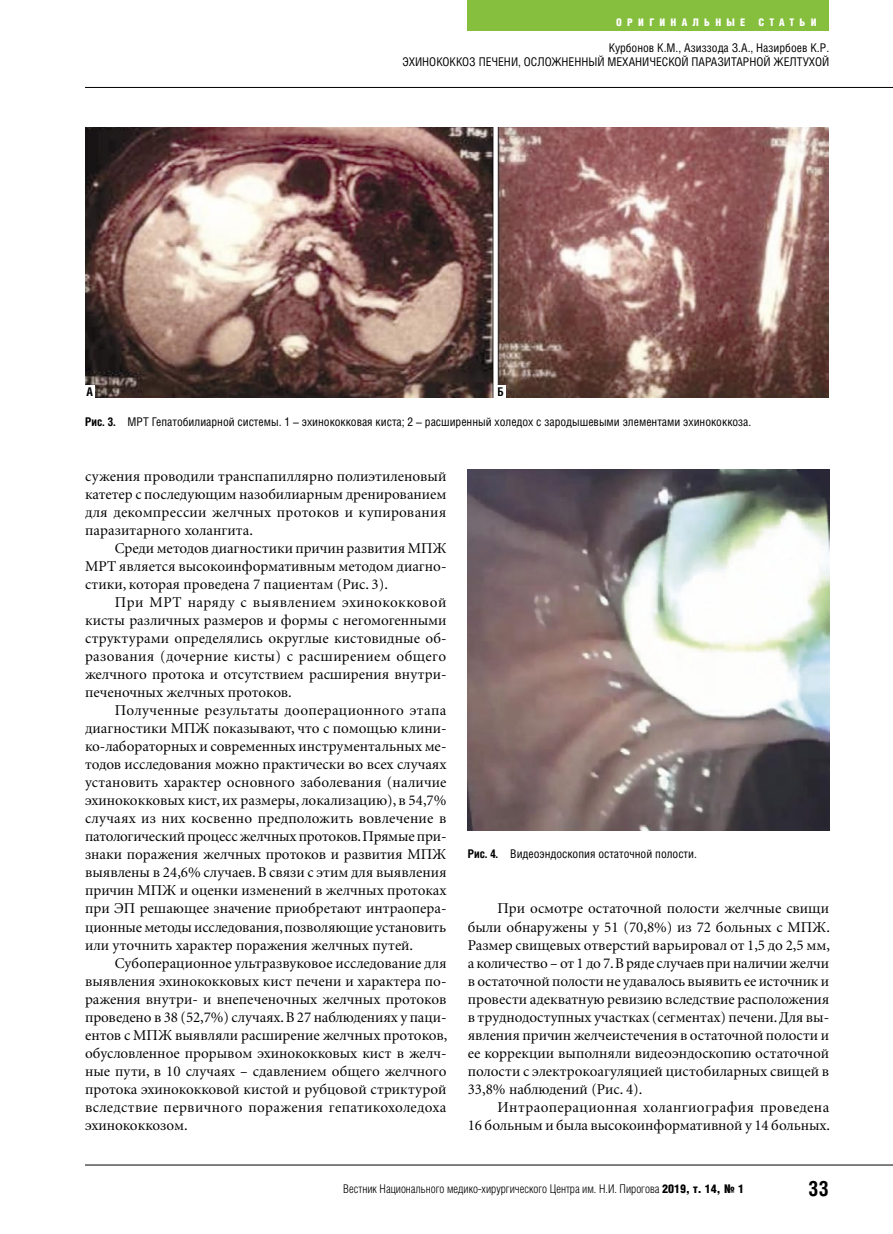
<style>
.page{position:relative;width:893px;height:1234px;background:#fff}
.page>*{position:absolute;margin:0;border:0;box-sizing:border-box;transform-origin:0 0}
.t1{font:700 21px "Helios Cond";color:#000}
.main_text{font:15px/18px "Minion Cyr";color:#000;text-align:justify}
.ris_name{font:12px/14.4px "Helios Cond";color:#000;text-align:right}
.t2{font:300 12px "Helios Cond";color:#000}
.t3{font:700 12px "Helios Cond";color:#000}
.t4{font:900 10.5px "Helios Cond";letter-spacing:.5em;color:#fff}
.s1{font-weight:700}
.s2{font-weight:900}
</style>
<div class="page">
<hr style="left:85px;top:1164px;width:808px;height:1px;background:#000">
<hr style="left:85px;top:87px;width:808px;height:1px;background:#000">
<div style="left:468px;top:0;width:361px;height:30px;background:#86be3d"></div>
<img style="left:85px;top:128px;width:744px;height:270px">
<img style="left:468px;top:470px;width:361px;height:360px">
<div style="left:85px;top:385px;width:10px;height:13px;background:#fff"></div>
<div style="left:495px;top:385px;width:11px;height:13px;background:#fff"></div>
<hr style="left:494px;top:123px;width:3px;height:278px;background:#fff">
<hr style="left:493px;top:120px;width:3px;height:283px;background:#fff">
<p class="t4" style="left:616px;top:16px;width:130px">ОРИГИНАЛЬНЫЕ</p>
<p class="t4" style="left:758px;top:16px;width:60px">СТАТЬИ</p>
<p class="ris_name" style="left:402px;top:40px;width:428px">Курбонов К.М., Азиззода З.А., Назирбоев К.Р.<br>ЭХИНОКОККОЗ ПЕЧЕНИ, ОСЛОЖНЕННЫЙ МЕХАНИЧЕСКОЙ ПАРАЗИТАРНОЙ ЖЕЛТУХОЙ</p>
<p class="t3" style="left:87px;top:385px;width:8px">А</p>
<p class="t3" style="left:498px;top:385px;width:8px">Б</p>
<p class="ris_name" style="left:85px;top:414px;width:668px"><span class="s1">Рис. 3.</span> МРТ Гепатобилиарной системы. 1 – эхинококковая киста; 2 – расширенный холедох с зародышевыми элементами эхинококкоза.</p>
<p class="main_text" style="left:85px;top:467px;width:363px">сужения проводили транспапиллярно полиэтиленовый катетер с последующим назобилиарным дренированием для декомпрессии желчных протоков и купирования паразитарного холангита.</p>
<p class="main_text" style="left:85px;top:539px;width:363px;text-indent:30px">Среди методов диагностики причин развития МПЖ МРТ является высокоинформативным методом диагно&shy;стики, которая проведена 7 пациентам (Рис. 3).</p>
<p class="main_text" style="left:85px;top:593px;width:363px;text-indent:30px">При МРТ наряду с выявлением эхинококковой кисты различных размеров и формы с негомогенными структурами определялись округлые кистовидные об&shy;разования (дочерние кисты) с расширением общего желчного протока и отсутствием расширения внутри&shy;печеночных желчных протоков.</p>
<p class="main_text" style="left:85px;top:701px;width:363px;text-indent:30px">Полученные результаты дооперационного этапа диагностики МПЖ показывают, что с помощью клини&shy;ко-лабораторных и современных инструментальных ме&shy;тодов исследования можно практически во всех случаях установить характер основного заболевания (наличие эхинококковых кист, их размеры, локализацию), в 54,7% случаях из них косвенно предположить вовлечение в патологический процесс желчных протоков. Прямые при&shy;знаки поражения желчных протоков и развития МПЖ выявлены в 24,6% случаев. В связи с этим для выявления причин МПЖ и оценки изменений в желчных протоках при ЭП решающее значение приобретают интраопера&shy;ционные методы исследования, позволяющие установить или уточнить характер поражения желчных путей.</p>
<p class="main_text" style="left:85px;top:953px;width:364px;text-indent:30px">Субоперационное ультразвуковое исследование для выявления эхинококковых кист печени и характера по&shy;ражения внутри- и внепеченочных желчных протоков проведено в 38 (52,7%) случаях. В 27 наблюдениях у паци&shy;ентов с МПЖ выявляли расширение желчных протоков, обусловленное прорывом эхинококковых кист в желч&shy;ные пути, в 10 случаях – сдавлением общего желчного протока эхинококковой кистой и рубцовой стриктурой вследствие первичного поражения гепатикохоледоха эхинококкозом.</p>
<p class="ris_name" style="left:468px;top:846px;width:231px"><span class="s1">Рис. 4.</span> Видеоэндоскопия остаточной полости.</p>
<p class="main_text" style="left:468px;top:899px;width:364px;text-indent:30px">При осмотре остаточной полости желчные свищи были обнаружены у 51 (70,8%) из 72 больных с МПЖ.<br>Размер свищевых отверстий варьировал от 1,5 до 2,5 мм, а количество – от 1 до 7. В ряде случаев при наличии желчи в остаточной полости не удавалось выявить ее источник и провести адекватную ревизию вследствие расположения в труднодоступных участках (сегментах) печени. Для вы&shy;явления причин желчеистечения в остаточной полости и ее коррекции выполняли видеоэндоскопию остаточной полости с электрокоагуляцией цистобиларных свищей в 33,8% наблюдений (Рис. 4).</p>
<p class="main_text" style="left:468px;top:1097px;width:364px;text-align:right">Интраоперационная холангиография проведена<br>16 больным и была высокоинформативной у 14 больных.</p>
<p class="t2" style="left:343px;top:1181px;width:402px">Вестник Национального медико-хирургического Центра им. Н.И. Пирогова <span class="s2">2019, т. 14, № 1</span></p>
<h1 class="t1" style="left:808px;top:1175px;width:23px">33</h1>
</div>
